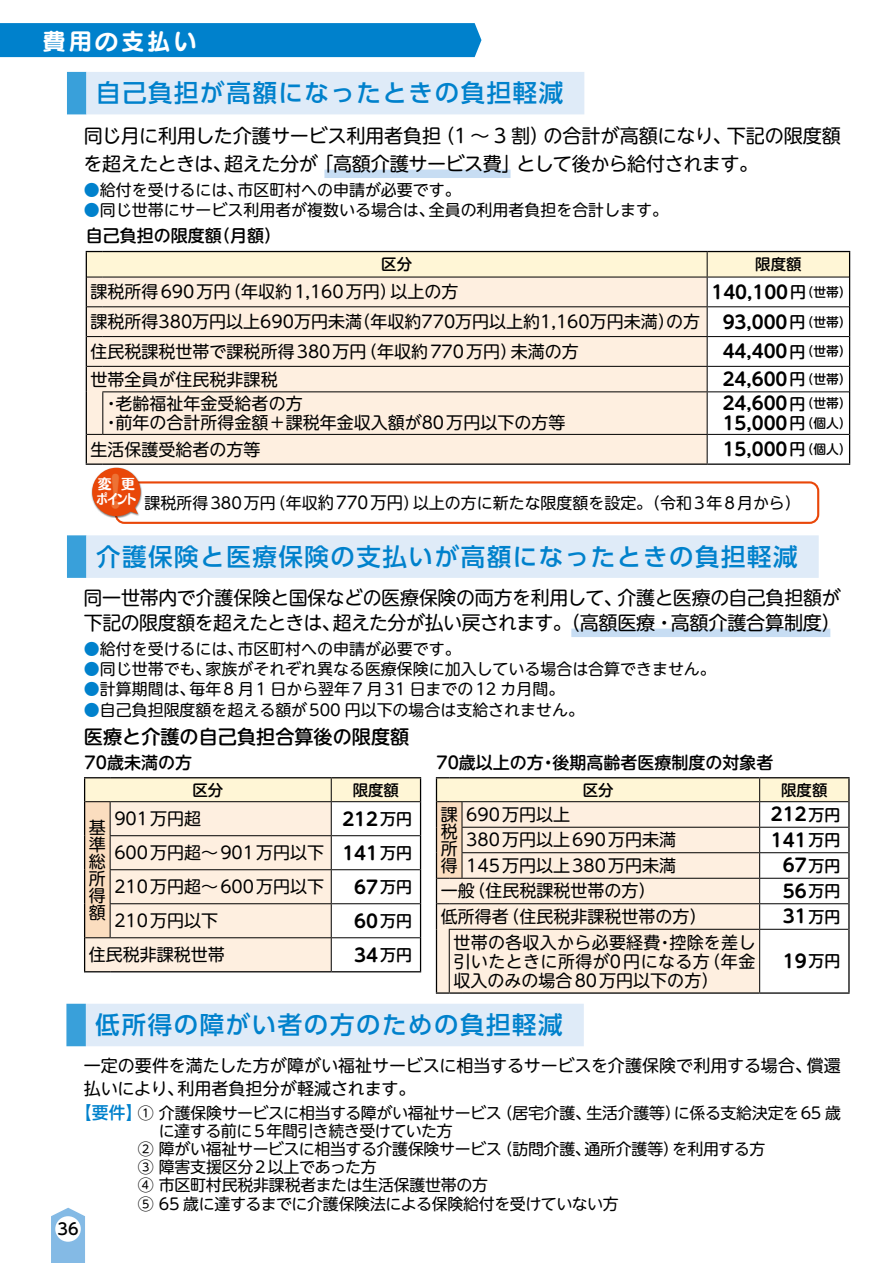
<style>
.page{position:relative;width:893px;height:1263px;background:#fff}
.page>*{position:absolute;margin:0;border:0;box-sizing:border-box;transform-origin:0 0}
.t1{font:700 42.45px "Jun 501 Pro";color:#ed7235}
.t2{font:500 24.45px "UD Shin Go Pro";letter-spacing:.065em;color:#0081cc}
.t3{font:23.4px "Seurat Pro B";letter-spacing:.12em;color:#fff}
.t4{font:19.2px/27.6px "UD Shin M Go Pro";letter-spacing:-.02em;color:#000}
.t5{font:500 19.2px "UD Shin M Go Pro";color:#000}
.t6{font:700 18px/19.2px "UD Shin M Go Pro De";color:#000}
.t7{font:16.95px/17px "UD Shin M Go Pro";color:#000}
.t8{font:500 16.95px "UD Shin M Go Pro";color:#000}
.t9{font:15.9px "UD Shin M Go Pro";color:#000}
.t10{font:15.9px "UD Shin M Go Pro";letter-spacing:-.02em;color:#000}
.t11{font:15.9px "UD Shin M Go Pro";letter-spacing:-.03em;color:#000}
.t12{font:500 15.9px "UD Shin M Go Pro";color:#000}
.t13{font:500 15.45px "UD Shin M Go Pro";color:#000}
.t14{font:13.8px/14.9px "Humming Std E";color:#fff}
.s1{color:#0081cc}
.s2{font-family:"UD Shin M Go Pro";font-weight:500;font-size:15.9px}
.s3{font-family:"UD Shin M Go Pro";font-weight:500;font-size:12.75px}
.s4{font-family:"UD Shin M Go Pro De";font-weight:700;font-size:18px}
.s5{font-weight:500;font-size:15.9px}
.s6{font-weight:500;font-size:12.75px}
.s7{font-size:16.95px}
.s8{font-weight:500;font-size:16.95px;color:#0081cc}
</style>
<div class="page">
<div style="left:0;top:23px;width:481px;height:34px;background:#0081cc"></div>
<svg style="left:51px;top:1208px;width:34px;height:55px"></svg>
<div style="left:55px;top:1216px;width:26px;height:26px;background:#fff;border-radius:50%"></div>
<div style="left:67px;top:72px;width:19px;height:42px;background:#39a0da"></div>
<div style="left:86px;top:72px;width:498px;height:42px;background:#dfebf8"></div>
<div style="left:324px;top:169px;width:187px;height:9px;background:#c7ddf3"></div>
<div style="left:67px;top:535px;width:19px;height:43px;background:#39a0da"></div>
<div style="left:86px;top:535px;width:733px;height:43px;background:#dfebf8"></div>
<div style="left:571px;top:628px;width:259px;height:9px;background:#c7ddf3"></div>
<div style="left:66px;top:1004px;width:20px;height:42px;background:#39a0da"></div>
<div style="left:86px;top:1004px;width:498px;height:42px;background:#dfebf8"></div>
<svg style="left:84px;top:777px;width:337px;height:195px"></svg>
<hr style="left:110px;top:971px;width:221px;height:1px;background:#000">
<hr style="left:331px;top:971px;width:90px;height:1px;background:#000">
<hr style="left:420px;top:938px;width:1px;height:33px;background:#000">
<hr style="left:760px;top:777px;width:90px;height:1px;background:#000">
<hr style="left:848px;top:778px;width:2px;height:24px;background:#000">
<hr style="left:848px;top:802px;width:2px;height:25px;background:#000">
<hr style="left:848px;top:827px;width:2px;height:26px;background:#000">
<hr style="left:848px;top:853px;width:2px;height:25px;background:#000">
<hr style="left:848px;top:878px;width:2px;height:26px;background:#000">
<hr style="left:848px;top:904px;width:2px;height:25px;background:#000">
<hr style="left:848px;top:929px;width:2px;height:63px;background:#000">
<svg style="left:436px;top:777px;width:413px;height:217px"></svg>
<hr style="left:462px;top:992px;width:298px;height:2px;background:#000">
<hr style="left:760px;top:992px;width:90px;height:2px;background:#000">
<div style="left:115px;top:481px;width:704px;height:43px;border:2px solid #e94709;border-radius:9px"></div>
<div style="left:91px;top:467px;width:52px;height:51px;background:#000;opacity:.5"></div>
<svg style="left:129px;top:505px;width:9px;height:9px"></svg>
<div style="left:92px;top:468px;width:49px;height:48px;background:#e94709;border-radius:50%"></div>
<svg style="left:86px;top:251px;width:764px;height:214px"></svg>
<hr style="left:103px;top:336px;width:604px;height:1px;background:#000">
<hr style="left:707px;top:336px;width:142px;height:1px;background:#000">
<hr style="left:86px;top:277px;width:1px;height:30px;background:#000">
<hr style="left:849px;top:277px;width:1px;height:30px;background:#000">
<hr style="left:86px;top:307px;width:1px;height:30px;background:#000">
<hr style="left:849px;top:307px;width:1px;height:30px;background:#000">
<h3 class="t3" style="left:43px;top:25px;width:156px">費用の支払い</h3>
<h2 class="t2" style="left:96px;top:73px;width:469px">自己負担が高額になったときの負担軽減</h2>
<p class="t4" style="left:84px;top:121px;width:759px">同じ月に利用した介護サービス利用者負担（1 〜 3 割）の合計が高額になり、下記の限度額を超えたときは、超えた分が 「高額介護サービス費」として後から給付されます。</p>
<p class="t9" style="left:84px;top:177px;width:378px"><span class="s1">●</span>給付を受けるには、市区町村への申請が必要です。</p>
<p class="t9" style="left:84px;top:197px;width:585px"><span class="s1">●</span>同じ世帯にサービス利用者が複数いる場合は、全員の利用者負担を合計します。</p>
<p class="t8" style="left:86px;top:222px;width:197px">自己負担の限度額（月額）</p>
<p class="t13" style="left:381px;top:252px;width:32px">区分</p>
<p class="t13" style="left:755px;top:252px;width:48px">限度額</p>
<p class="t7" style="left:91px;top:283px;width:369px">課税所得690万円（年収約1,160万円）以上の方</p>
<p class="t6" style="left:711px;top:281px;width:142px">140,100<span class="s2">円</span><span class="s3">（世帯）</span></p>
<p class="t7" style="left:91px;top:306px;width:763px;line-height:29.7px">課税所得380万円以上690万円未満（年収約770万円以上約1,160万円未満）の方 <span class="s4">93,000</span><span class="s5">円</span><span class="s6">（世帯）</span>住民税課税世帯で課税所得380万円（年収約770万円）未満の方</p>
<p class="t6" style="left:723px;top:341px;width:131px">44,400<span class="s2">円</span><span class="s3">（世帯）</span></p>
<p class="t7" style="left:91px;top:370px;width:189px">世帯全員が住民税非課税</p>
<p class="t6" style="left:723px;top:369px;width:131px">24,600<span class="s2">円</span><span class="s3">（世帯）</span></p>
<p class="t7" style="left:103px;top:393px;width:464px;line-height:19.2px">・老齢福祉年金受給者の方<br>・前年の合計所得金額＋課税年金収入額が80万円以下の方等</p>
<p class="t6" style="left:723px;top:393px;width:131px">24,600<span class="s2">円</span><span class="s3">（世帯）<br></span>15,000<span class="s2">円</span><span class="s3">（個人）</span></p>
<p class="t7" style="left:91px;top:440px;width:172px">生活保護受給者の方等</p>
<p class="t6" style="left:723px;top:439px;width:131px">15,000<span class="s2">円</span><span class="s3">（個人）</span></p>
<h1 class="t1" style="left:109px;top:458px;width:15px">!</h1>
<p class="t14" style="left:96px;top:476px;width:42px">変 更ポイント</p>
<p class="t9" style="left:145px;top:490px;width:658px">課税所得380万円（年収<span class="s7">約770万円</span>）以上の方に新たな限度額を設定。（令和3年8月から）</p>
<h2 class="t2" style="left:96px;top:537px;width:703px">介護保険と医療保険の支払いが高額になったときの負担軽減</h2>
<p class="t4" style="left:84px;top:583px;width:759px;line-height:25.5px">同一世帯内で介護保険と国保などの医療保険の両方を利用して、介護と医療の自己負担額が下記の限度額を超えたときは、超えた分が払い戻されます。（高額医療・高額介護合算制度）</p>
<p class="t9" style="left:84px;top:636px;width:378px"><span class="s1">●</span>給付を受けるには、市区町村への申請が必要です。</p>
<p class="t9" style="left:84px;top:656px;width:633px"><span class="s1">●</span>同じ世帯でも、家族がそれぞれ異なる医療保険に加入している場合は合算できません。</p>
<p class="t9" style="left:84px;top:676px;width:482px"><span class="s1">●</span>計算期間は、毎年8 月1 日から翌年7 月31 日までの12 カ月間。</p>
<p class="t9" style="left:84px;top:696px;width:501px"><span class="s1">●</span>自己負担限度額を超える額が500 円以下の場合は支給されません。</p>
<p class="t5" style="left:84px;top:721px;width:327px">医療と介護の自己負担合算後の限度額</p>
<p class="t8" style="left:85px;top:749px;width:109px">70歳未満の方</p>
<p class="t13" style="left:193px;top:777px;width:32px">区分</p>
<p class="t13" style="left:353px;top:777px;width:48px">限度額</p>
<p class="t7" style="left:114px;top:809px;width:88px">901万円超</p>
<p class="t6" style="left:342px;top:808px;width:71px">212<span class="s2">万円</span></p>
<p class="t7" style="left:114px;top:835px;width:299px;line-height:34px">600万円超〜901万円以下 <span class="s4">141</span><span class="s5">万円<br></span>210万円超〜600万円以下</p>
<p class="t7" style="left:89px;top:818px;width:18px;text-align:justify">基準総所得額</p>
<p class="t6" style="left:354px;top:876px;width:59px">67<span class="s2">万円</span></p>
<p class="t7" style="left:114px;top:911px;width:105px">210万円以下</p>
<p class="t6" style="left:354px;top:910px;width:59px">60<span class="s2">万円</span></p>
<p class="t7" style="left:89px;top:945px;width:138px">住民税非課税世帯</p>
<p class="t6" style="left:354px;top:944px;width:59px">34<span class="s2">万円</span></p>
<p class="t8" style="left:436px;top:749px;width:339px">70歳以上の方・後期高齢者医療制度の対象者</p>
<p class="t13" style="left:583px;top:777px;width:32px">区分</p>
<p class="t13" style="left:781px;top:777px;width:48px">限度額</p>
<p class="t7" style="left:441px;top:805px;width:18px;text-align:justify">課税所得</p>
<p class="t7" style="left:466px;top:805px;width:105px">690万円以上</p>
<p class="t6" style="left:771px;top:804px;width:71px">212<span class="s2">万円</span></p>
<p class="t7" style="left:466px;top:831px;width:211px">380万円以上690万円未満</p>
<p class="t6" style="left:771px;top:829px;width:71px">141<span class="s2">万円</span></p>
<p class="t7" style="left:466px;top:856px;width:211px">145万円以上380万円未満</p>
<p class="t6" style="left:783px;top:855px;width:59px">67<span class="s2">万円</span></p>
<p class="t7" style="left:441px;top:882px;width:216px">一般（住民税課税世帯の方）</p>
<p class="t6" style="left:783px;top:880px;width:59px">56<span class="s2">万円</span></p>
<p class="t7" style="left:441px;top:907px;width:267px">低所得者（住民税非課税世帯の方）</p>
<p class="t6" style="left:783px;top:906px;width:59px">31<span class="s2">万円</span></p>
<p class="t7" style="left:453px;top:931px;width:303px;line-height:19.2px;text-align:justify">世帯の各収入から必要経費・控除を差し引いたときに所得が0円になる方（年金収入のみの場合80万円以下の方）</p>
<p class="t6" style="left:783px;top:950px;width:59px">19<span class="s2">万円</span></p>
<h2 class="t2" style="left:96px;top:1005px;width:469px">低所得の障がい者の方のための負担軽減</h2>
<p class="t7" style="left:84px;top:1054px;width:759px;line-height:22.4px">一定の要件を満たした方が障がい福祉サービスに相当するサービスを介護保険で利用する場合、償還払いにより、利用者負担分が軽減されます。</p>
<p class="t10" style="left:75px;top:1100px;width:768px"><span class="s8">【要件】</span>① 介護保険サービスに相当する障がい福祉サービス（居宅介護、生活介護等）に係る支給決定を65 歳</p>
<p class="t11" style="left:159px;top:1118px;width:296px">に達する前に５年間引き続き受けていた方</p>
<p class="t10" style="left:138px;top:1136px;width:629px">② 障がい福祉サービスに相当する介護保険サービス（訪問介護、通所介護等）を利用する方</p>
<p class="t10" style="left:138px;top:1154px;width:240px">③ 障害支援区分２以上であった方</p>
<p class="t9" style="left:138px;top:1172px;width:352px">④ 市区町村民税非課税者または生活保護世帯の方</p>
<p class="t11" style="left:138px;top:1190px;width:482px">⑤ 65 歳に達するまでに介護保険法による保険給付を受けていない方</p>
<p class="t12" style="left:58px;top:1216px;width:23px">36</p>
</div>
